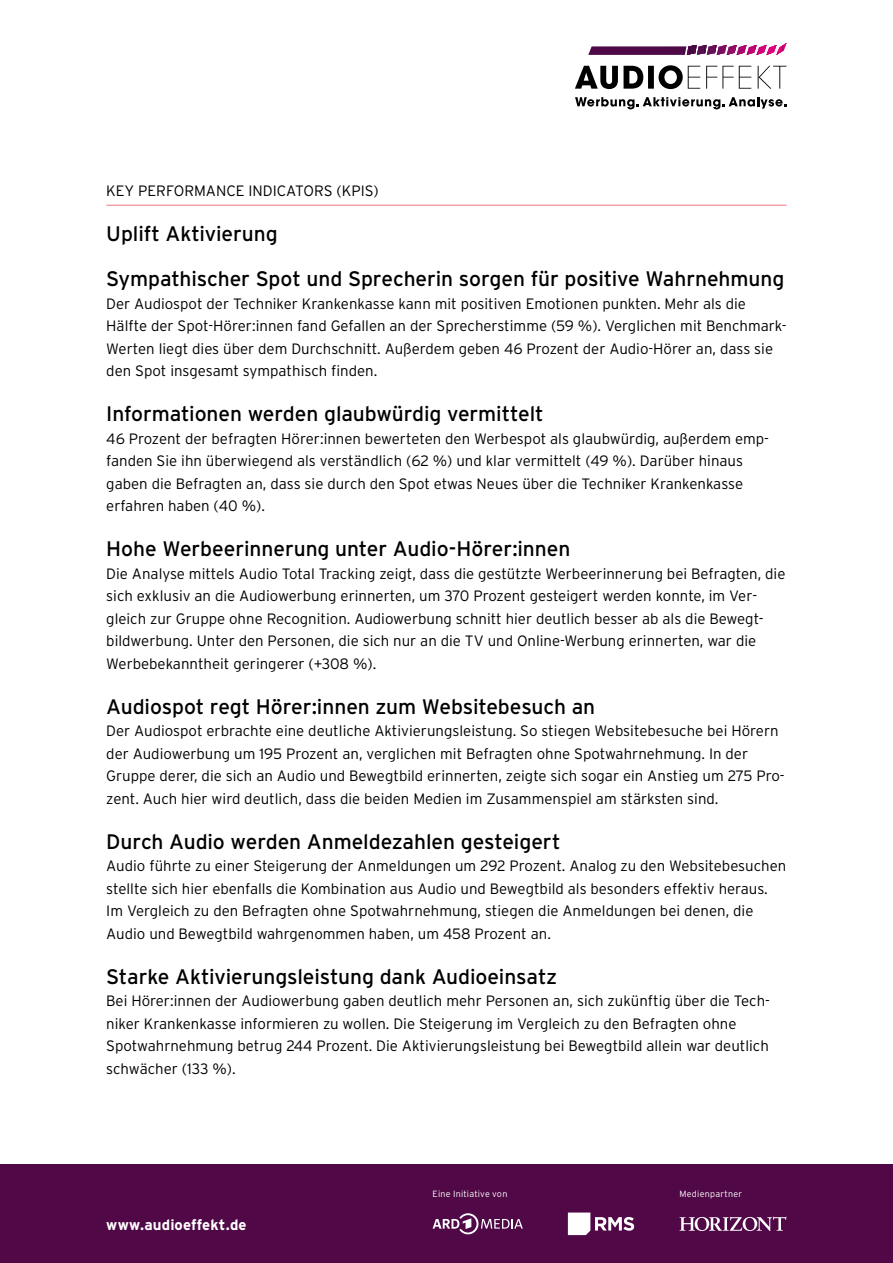
<style>
.page{position:relative;width:893px;height:1263px;background:#fff}
.page>*{position:absolute;margin:0;border:0;box-sizing:border-box;transform-origin:0 0}
.t1{font:21px/45px "Interstate";letter-spacing:-.005em;color:#000}
.t2{font:300 15px/22.5px "Interstate";color:#000}
.t3{font:700 15px "Interstate";letter-spacing:.01em;color:#fff}
.t4{font:300 9px "Interstate";letter-spacing:.025em;color:#fff}
</style>
<div class="page">
<svg style="left:588px;top:43px;width:198px;height:12px"></svg>
<svg style="left:575px;top:65px;width:211px;height:24px"></svg>
<svg style="left:575px;top:97px;width:211px;height:12px"></svg>
<div style="left:0;top:1164px;width:893px;height:99px;background:#500847"></div>
<hr style="left:106px;top:205px;width:681px;height:1px;background:#ef787e">
<svg style="left:679px;top:1216px;width:107px;height:15px"></svg>
<svg style="left:568px;top:1212px;width:66px;height:23px"></svg>
<svg style="left:433px;top:1213px;width:90px;height:21px"></svg>
<p class="t2" style="left:106px;top:180px;width:274px">KEY PERFORMANCE INDICATORS (KPIS)</p>
<h1 class="t1" style="left:106px;top:211px;width:680px">Uplift Aktivierung<br>Sympathischer Spot und Sprecherin sorgen für positive Wahrnehmung</h1>
<p class="t2" style="left:106px;top:292px;width:682px">Der Audiospot der Techniker Krankenkasse kann mit positiven Emotionen punkten. Mehr als die Hälfte der Spot-Hörer:innen fand Gefallen an der Sprecherstimme (59 %). Verglichen mit Benchmark-Werten liegt dies über dem Durchschnitt. Außerdem geben 46 Prozent der Audio-Hörer an, dass sie den Spot insgesamt sympathisch finden.</p>
<h1 class="t1" style="left:106px;top:391px;width:439px">Informationen werden glaubwürdig vermittelt</h1>
<p class="t2" style="left:106px;top:427px;width:664px">46 Prozent der befragten Hörer:innen bewerteten den Werbespot als glaubwürdig, außerdem emp&shy;fanden Sie ihn überwiegend als verständlich (62 %) und klar vermittelt (49 %). Darüber hinaus gaben die Befragten an, dass sie durch den Spot etwas Neues über die Techniker Krankenkasse erfahren haben (40 %).</p>
<h1 class="t1" style="left:106px;top:526px;width:466px">Hohe Werbeerinnerung unter Audio-Hörer:innen</h1>
<p class="t2" style="left:106px;top:562px;width:681px">Die Analyse mittels Audio Total Tracking zeigt, dass die gestützte Werbeerinnerung bei Befragten, die sich exklusiv an die Audiowerbung erinnerten, um 370 Prozent gesteigert werden konnte, im Ver&shy;gleich zur Gruppe ohne Recognition. Audiowerbung schnitt hier deutlich besser ab als die Bewegt&shy;bildwerbung. Unter den Personen, die sich nur an die TV und Online-Werbung erinnerten, war die Werbebekanntheit geringerer (+308 %).</p>
<h1 class="t1" style="left:106px;top:684px;width:490px">Audiospot regt Hörer:innen zum Websitebesuch an</h1>
<p class="t2" style="left:106px;top:720px;width:680px">Der Audiospot erbrachte eine deutliche Aktivierungsleistung. So stiegen Websitebesuche bei Hörern der Audiowerbung um 195 Prozent an, verglichen mit Befragten ohne Spotwahrnehmung. In der Gruppe derer, die sich an Audio und Bewegtbild erinnerten, zeigte sich sogar ein Anstieg um 275 Pro&shy;zent. Auch hier wird deutlich, dass die beiden Medien im Zusammenspiel am stärksten sind.</p>
<h1 class="t1" style="left:106px;top:819px;width:456px">Durch Audio werden Anmeldezahlen gesteigert</h1>
<p class="t2" style="left:106px;top:855px;width:681px">Audio führte zu einer Steigerung der Anmeldungen um 292 Prozent. Analog zu den Websitebesuchen stellte sich hier ebenfalls die Kombination aus Audio und Bewegtbild als besonders effektiv heraus.<br>Im Vergleich zu den Befragten ohne Spotwahrnehmung, stiegen die Anmeldungen bei denen, die Audio und Bewegtbild wahrgenommen haben, um 458 Prozent an.</p>
<h1 class="t1" style="left:106px;top:954px;width:453px">Starke Aktivierungsleistung dank Audioeinsatz</h1>
<p class="t2" style="left:106px;top:990px;width:665px">Bei Hörer:innen der Audiowerbung gaben deutlich mehr Personen an, sich zukünftig über die Tech&shy;niker Krankenkasse informieren zu wollen. Die Steigerung im Vergleich zu den Befragten ohne Spotwahrnehmung betrug 244 Prozent. Die Aktivierungsleistung bei Bewegtbild allein war deutlich schwächer (133 %).</p>
<p class="t3" style="left:106px;top:1216px;width:142px">www.audioeffekt.de</p>
<p class="t4" style="left:433px;top:1189px;width:76px">Eine Initiative von</p>
<p class="t4" style="left:679px;top:1189px;width:64px">Medienpartner</p>
</div>
